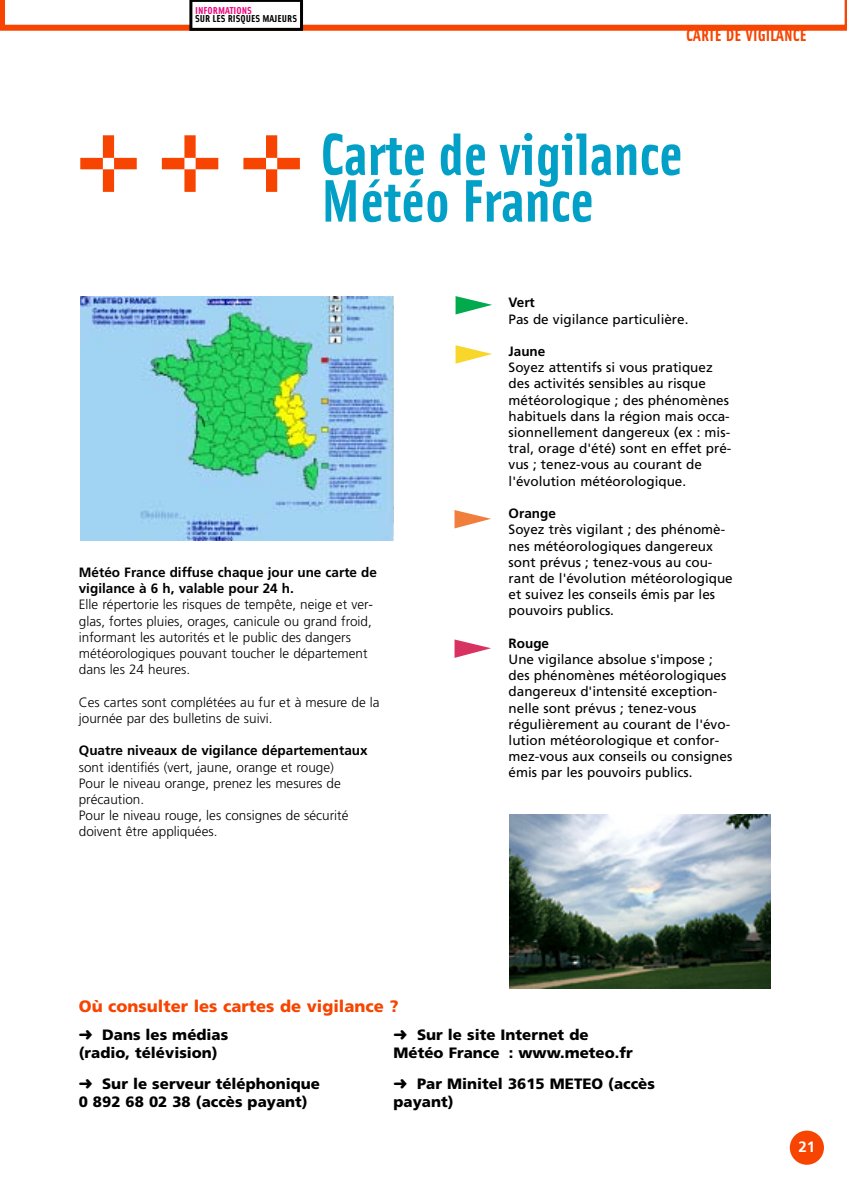
<style>
.page{position:relative;width:847px;height:1187px;background:#fff}
.page>*{position:absolute;margin:0;border:0;box-sizing:border-box;transform-origin:0 0}
.t1{font:700 60px/46.7px "Solex";color:#02a0c6}
.t2{font:700 17.4px "Solex";color:#f74400}
.t3{font:900 16.5px "Frutiger";color:#f74400}
.t4{font:900 15px/17.9px "Frutiger";color:#000}
.t5{font:700 15px "Frutiger";color:#fff}
.t6{font:13.5px/16.2px "Frutiger";color:#000}
.t7{font:300 13.5px/16.2px "Frutiger";color:#000}
.t8{font:700 13.5px/16.2px "Frutiger";color:#000}
.t9{font:700 10.05px "Solex";color:#000;scale:1.09 1}
.t10{font:700 10.05px "Solex";color:#ef047e;scale:1.09 1}
.s1{color:#f74400}
</style>
<div class="page">
<img style="left:80px;top:297px;width:313px;height:243px">
<svg style="left:0;top:0;width:846px;height:31px"></svg>
<svg style="left:455px;top:296px;width:37px;height:18px"></svg>
<svg style="left:455px;top:345px;width:37px;height:18px"></svg>
<svg style="left:454px;top:510px;width:37px;height:18px"></svg>
<svg style="left:454px;top:639px;width:37px;height:18px"></svg>
<div style="left:789px;top:1130px;width:34px;height:34px;background:#f74400;border-radius:50%"></div>
<hr style="left:0;top:0;width:4px;height:30px;background:#f74400">
<img style="left:509px;top:814px;width:261px;height:174px">
<p class="t10" style="left:195px;top:4px;width:54px">INFORMATIONS</p>
<p class="t9" style="left:195px;top:13px;width:95px">SUR LES RISQUES MAJEURS</p>
<p class="t2" style="left:686px;top:25px;width:122px">CARTE DE VIGILANCE</p>
<h1 class="t1" style="left:321px;top:131px;width:363px;text-indent:-243px"><span class="s1">✛</span> <span class="s1">✛</span> <span class="s1">✛</span> Carte de vigilance<br>Météo France</h1>
<p class="t8" style="left:79px;top:565px;width:299px">Météo France diffuse chaque jour une carte de vigilance à 6 h, valable pour 24 h.</p>
<p class="t7" style="left:79px;top:596px;width:296px">Elle répertorie les risques de tempête, neige et ver&shy;glas, fortes pluies, orages, canicule ou grand froid, informant les autorités et le public des dangers météorologiques pouvant toucher le département dans les 24 heures.</p>
<p class="t7" style="left:79px;top:693px;width:302px">Ces cartes sont complétées au fur et à mesure de la journée par des bulletins de suivi.</p>
<p class="t8" style="left:79px;top:743px;width:290px">Quatre niveaux de vigilance départementaux</p>
<p class="t7" style="left:79px;top:758px;width:271px">sont identifiés (vert, jaune, orange et rouge)<br>Pour le niveau orange, prenez les mesures de précaution.<br>Pour le niveau rouge, les consignes de sécurité doivent être appliquées.</p>
<p class="t8" style="left:508px;top:295px;width:28px">Vert</p>
<p class="t6" style="left:508px;top:312px;width:181px">Pas de vigilance particulière.</p>
<p class="t8" style="left:508px;top:344px;width:38px">Jaune</p>
<p class="t6" style="left:508px;top:360px;width:224px">Soyez attentifs si vous pratiquez des activités sensibles au risque météorologique ; des phénomènes habituels dans la région mais occa&shy;sionnellement dangereux (ex : mis&shy;tral, orage d'été) sont en effet pré&shy;vus ; tenez-vous au courant de l'évolution météorologique.</p>
<p class="t8" style="left:508px;top:506px;width:49px">Orange</p>
<p class="t6" style="left:508px;top:522px;width:225px">Soyez très vigilant ; des phénomè&shy;nes météorologiques dangereux sont prévus ; tenez-vous au cou&shy;rant de l'évolution météorologique et suivez les conseils émis par les pouvoirs publics.</p>
<p class="t8" style="left:508px;top:636px;width:42px">Rouge</p>
<p class="t6" style="left:508px;top:652px;width:225px">Une vigilance absolue s'impose ; des phénomènes météorologiques dangereux d'intensité exception&shy;nelle sont prévus ; tenez-vous régulièrement au courant de l'évo&shy;lution météorologique et confor&shy;mez-vous aux conseils ou consignes émis par les pouvoirs publics.</p>
<p class="t3" style="left:79px;top:999px;width:321px">Où consulter les cartes de vigilance ?</p>
<p class="t4" style="left:79px;top:1026px;width:151px">➜ Dans les médias (radio, télévision)</p>
<p class="t4" style="left:79px;top:1075px;width:243px">➜ Sur le serveur téléphonique<br>0 892 68 02 38 (accès payant)</p>
<p class="t4" style="left:393px;top:1026px;width:240px">➜ Sur le site Internet de<br>Météo France : www.meteo.fr</p>
<p class="t4" style="left:393px;top:1075px;width:263px">➜ Par Minitel 3615 METEO (accès payant)</p>
<p class="t5" style="left:798px;top:1140px;width:18px">21</p>
</div>
